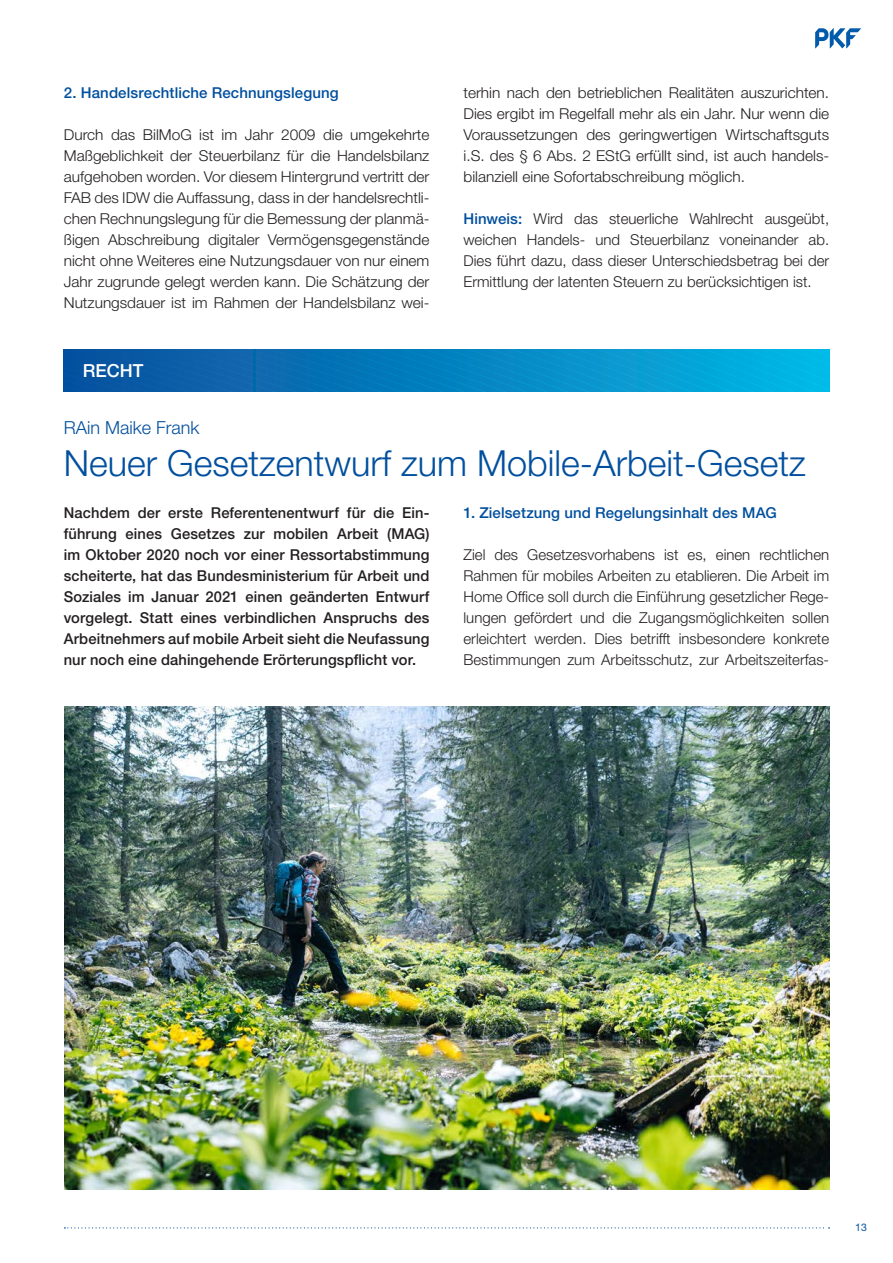
<style>
.page{position:relative;width:893px;height:1263px;background:#fff}
.page>*{position:absolute;margin:0;border:0;box-sizing:border-box;transform-origin:0 0}
.t1{font:300 36px "Helvetica Neue LT";color:#014f9e}
.t2{font:300 18px "Helvetica Neue LT";color:#014f9e}
.t3{font:500 18px "Helvetica Neue LT";color:#fff}
.Copy_Fließtext{font:300 15px/21px "Helvetica Neue LT";color:#231f20;text-align:justify}
.Copy_Fließtext-2{font:500 15px/21px "Helvetica Neue LT";letter-spacing:.01em;color:#231f20;text-align:justify}
.Zwischentitel{font:500 15px "Helvetica Neue LT";letter-spacing:.005em;color:#014f9e}
.t4{font:10.5px "Helvetica Neue LT";color:#014f9e}
.s1{font-weight:500;color:#014f9e}
</style>
<div class="page">
<img style="left:65px;top:707px;width:764px;height:483px">
<svg style="left:815px;top:28px;width:46px;height:20px"></svg>
<svg style="left:64px;top:1227px;width:766px;height:1px"></svg>
<svg style="left:63px;top:350px;width:767px;height:42px;background:#0682c0"></svg>
<p class="Zwischentitel" style="left:64px;top:83px;width:276px">2. Handelsrechtliche Rechnungslegung</p>
<p class="Copy_Fließtext" style="left:64px;top:123px;width:367px">Durch das BilMoG ist im Jahr 2009 die umgekehrte Maßgeblichkeit der Steuerbilanz für die Handelsbilanz aufgehoben worden. Vor diesem Hintergrund vertritt der FAB des IDW die Auffassung, dass in der handelsrechtli&shy;chen Rechnungslegung für die Bemessung der planmä&shy;ßigen Abschreibung digitaler Vermögensgegenstände nicht ohne Weiteres eine Nutzungsdauer von nur einem Jahr zugrunde gelegt werden kann. Die Schätzung der Nutzungsdauer ist im Rahmen der Handelsbilanz wei-</p>
<p class="t3" style="left:83px;top:360px;width:62px">RECHT</p>
<p class="Copy_Fließtext" style="left:464px;top:81px;width:367px">terhin nach den betrieblichen Realitäten auszurichten.<br>Dies ergibt im Regelfall mehr als ein Jahr. Nur wenn die Voraussetzungen des geringwertigen Wirtschaftsguts i.S. des § 6 Abs. 2 EStG erfüllt sind, ist auch handels&shy;bilanziell eine Sofortabschreibung möglich.</p>
<p class="Copy_Fließtext" style="left:464px;top:207px;width:367px"><span class="s1">Hinweis:</span> Wird das steuerliche Wahlrecht ausgeübt, weichen Handels- und Steuerbilanz voneinander ab.<br>Dies führt dazu, dass dieser Unterschiedsbetrag bei der Ermittlung der latenten Steuern zu berücksichtigen ist.</p>
<p class="t2" style="left:64px;top:416px;width:137px">RAin Maike Frank</p>
<p class="t1" style="left:64px;top:441px;width:744px">Neuer Gesetzentwurf zum Mobile-Arbeit-Gesetz</p>
<p class="Copy_Fließtext-2" style="left:64px;top:502px;width:367px">Nachdem der erste Referentenentwurf für die Ein&shy;führung eines Gesetzes zur mobilen Arbeit (MAG) im Oktober 2020 noch vor einer Ressortabstimmung scheiterte, hat das Bundesministerium für Arbeit und Soziales im Januar 2021 einen geänderten Entwurf vorgelegt. Statt eines verbindlichen Anspruchs des Arbeitnehmers auf mobile Arbeit sieht die Neufassung nur noch eine dahingehende Erörterungspflicht vor.</p>
<p class="Zwischentitel" style="left:464px;top:503px;width:315px">1. Zielsetzung und Regelungsinhalt des MAG</p>
<p class="Copy_Fließtext" style="left:464px;top:543px;width:367px">Ziel des Gesetzesvorhabens ist es, einen rechtlichen Rahmen für mobiles Arbeiten zu etablieren. Die Arbeit im Home Office soll durch die Einführung gesetzlicher Rege&shy;lungen gefördert und die Zugangsmöglichkeiten sollen erleichtert werden. Dies betrifft insbesondere konkrete Bestimmungen zum Arbeitsschutz, zur Arbeitszeiterfas-</p>
<p class="t4" style="left:855px;top:1221px;width:13px">13</p>
</div>
